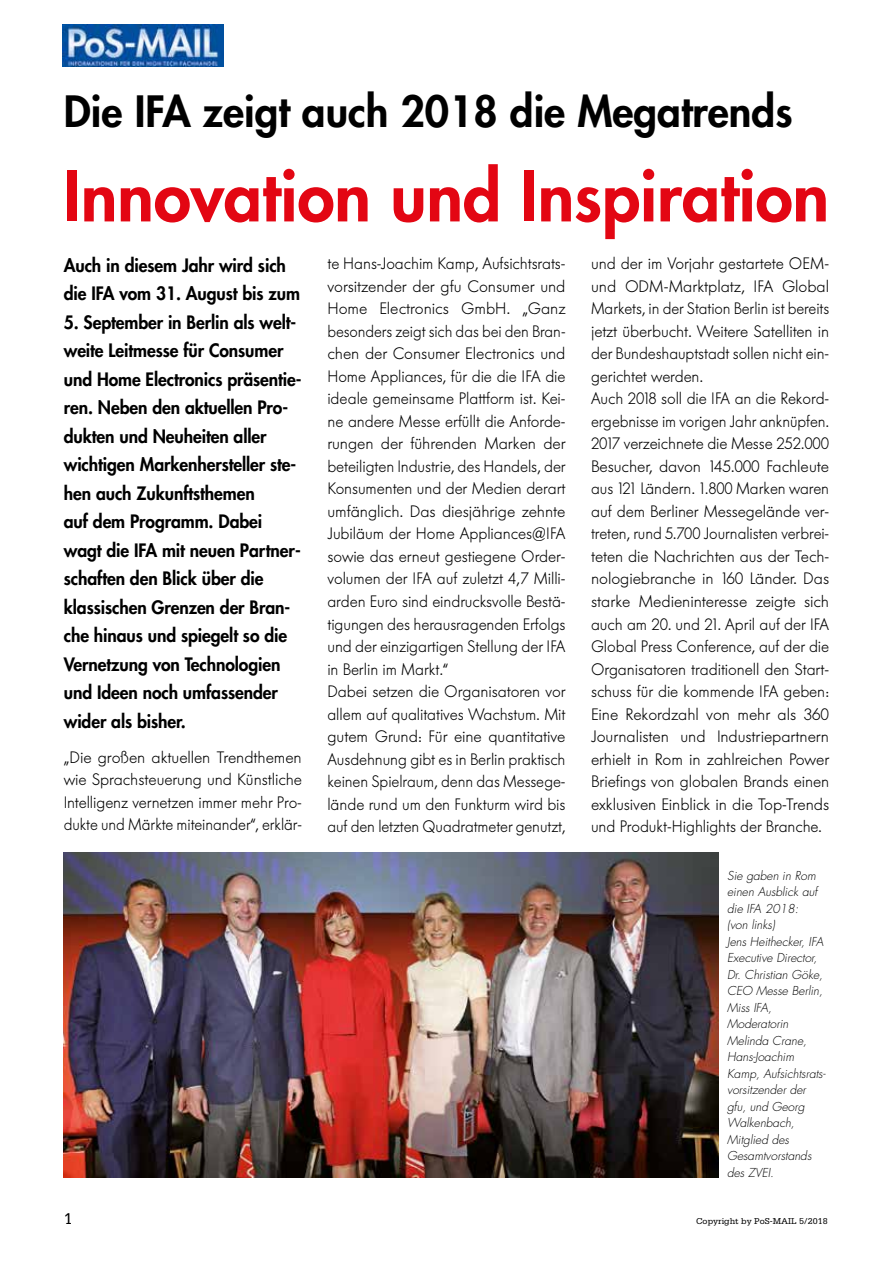
<style>
.page{position:relative;width:893px;height:1263px;background:#fff}
.page>*{position:absolute;margin:0;border:0;box-sizing:border-box;transform-origin:0 0}
.t1{font:800 67.5px "Futura";color:#e30613}
.t2{font:800 42px "Futura";color:#000}
.t3{font:800 18px/28.5px "Futura";letter-spacing:-.005em;color:#000}
.t4{font:300 16.5px/22.5px "Futura BQ";letter-spacing:-.005em;color:#000}
.t5{font:16.5px "Serifa";color:#000}
.t6{font:italic 300 12px/16.5px "Futura";color:#000}
.t7{font:9px "Serifa";color:#000}
</style>
<div class="page">
<img style="left:63px;top:25px;width:160px;height:42px">
<img style="left:64px;top:852px;width:655px;height:326px">
<h2 class="t2" style="left:64px;top:83px;width:730px">Die IFA zeigt auch 2018 die Megatrends</h2>
<h1 class="t1" style="left:64px;top:151px;width:767px">Innovation und Inspiration</h1>
<p class="t3" style="left:64px;top:250px;width:238px">Auch in diesem Jahr wird sich die IFA vom 31. August bis zum</p>
<p class="t3" style="left:64px;top:307px;width:239px">5. September in Berlin als welt&shy;weite Leitmesse für Consumer und Home Electronics präsentie&shy;ren. Neben den aktuellen Pro&shy;dukten und Neuheiten aller wichtigen Markenhersteller ste&shy;hen auch Zukunftsthemen<br>auf dem Programm. Dabei wagt die IFA mit neuen Partner&shy;schaften den Blick über die klassischen Grenzen der Bran&shy;che hinaus und spiegelt so die<br>Vernetzung von Technologien und Ideen noch umfassender wider als bisher.</p>
<p class="t4" style="left:64px;top:746px;width:240px;text-align:justify">„Die großen aktuellen Trendthemen wie Sprachsteuerung und Künstliche Intelligenz vernetzen immer mehr Pro&shy;dukte und Märkte miteinander“, erklär-</p>
<p class="t4" style="left:327px;top:253px;width:240px">te Hans-Joachim Kamp, Aufsichtsrats&shy;vorsitzender der gfu Consumer und Home Electronics GmbH. „Ganz besonders zeigt sich das bei den Bran&shy;chen der Consumer Electronics und Home Appliances, für die die IFA die ideale gemeinsame Plattform ist. Kei&shy;ne andere Messe erfüllt die Anforde&shy;rungen der führenden Marken der beteiligten Industrie, des Handels, der Konsumenten und der Medien derart umfänglich. Das diesjährige zehnte Jubiläum der Home Appliances@IFA sowie das erneut gestiegene Order&shy;volumen der IFA auf zuletzt 4,7 Milli&shy;arden Euro sind eindrucksvolle Bestä&shy;tigungen des herausragenden Erfolgs und der einzigartigen Stellung der IFA in Berlin im Markt.“<br>Dabei setzen die Organisatoren vor allem auf qualitatives Wachstum. Mit gutem Grund: Für eine quantitative Ausdehnung gibt es in Berlin praktisch keinen Spielraum, denn das Messege&shy;lände rund um den Funkturm wird bis auf den letzten Quadratmeter genutzt,</p>
<p class="t4" style="left:591px;top:253px;width:240px">und der im Vorjahr gestartete OEM&shy;und ODM-Marktplatz, IFA Global Markets, in der Station Berlin ist bereits jetzt überbucht. Weitere Satelliten in der Bundeshauptstadt sollen nicht ein&shy;gerichtet werden.<br>Auch 2018 soll die IFA an die Rekord&shy;ergebnisse im vorigen Jahr anknüpfen.<br>2017 verzeichnete die Messe 252.000<br>Besucher, davon 145.000 Fachleute aus 121 Ländern. 1.800 Marken waren auf dem Berliner Messegelände ver&shy;treten, rund 5.700 Journalisten verbrei&shy;teten die Nachrichten aus der Tech&shy;nologiebranche in 160 Länder. Das starke Medieninteresse zeigte sich auch am 20. und 21. April auf der IFA Global Press Conference, auf der die Organisatoren traditionell den Start&shy;schuss für die kommende IFA geben:<br>Eine Rekordzahl von mehr als 360<br>Journalisten und Industriepartnern erhielt in Rom in zahlreichen Power Briefings von globalen Brands einen exklusiven Einblick in die Top-Trends und Produkt-Highlights der Branche.</p>
<p class="t6" style="left:727px;top:867px;width:100px">Sie gaben in Rom einen Ausblick auf die IFA 2018:<br>(von links)<br>Jens Heithecker, IFA<br>Executive Director,<br>Dr. Christian Göke,<br>CEO Messe Berlin,<br>Miss IFA,<br>Moderatorin<br>Melinda Crane,<br>Hans-Joachim<br>Kamp, Aufsichtsrats&shy;vorsitzender der gfu, und Georg<br>Walkenbach,<br>Mitglied des<br>Gesamtvorstands des ZVEI.</p>
<p class="t5" style="left:64px;top:1210px;width:11px">1</p>
<p class="t7" style="left:696px;top:1216px;width:133px">Copyright by PoS-MAIL 5/2018</p>
</div>
